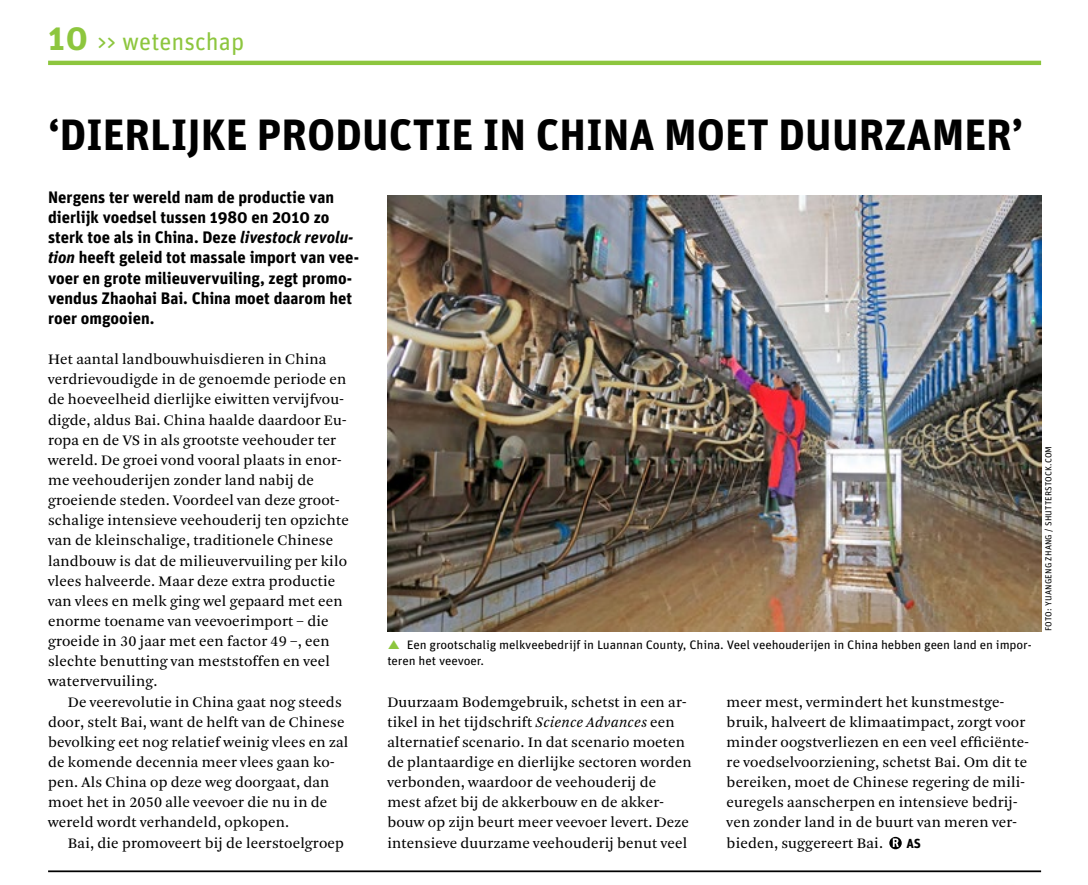
<style>
.page{position:relative;width:1088px;height:885px;background:#fff}
.page>*{position:absolute;margin:0;border:0;box-sizing:border-box;transform-origin:0 0}
.t1{font:700 43.75px "Unit OT";color:#000}
.t2{font:24.5px "Unit OT";color:#8dc63e}
.t3{font:700 16.62px/20.1px "Unit OT";color:#000}
.t4{font:15.22px/20.1px "Arnhem Blond";letter-spacing:.01em;color:#000}
.t5{font:700 13.12px "Unit OT";color:#000}
.t6{font:12.25px/15.8px "Unit OT";letter-spacing:-.01em;color:#000;scale:1.07 1}
.t7{font:8.75px "Unit OT";letter-spacing:.02em;color:#000}
.s1{font-weight:700;font-size:35px}
.s2{font-style:italic}
</style>
<div class="page">
<hr style="left:48px;top:61px;width:992px;height:4px;background:#8dc63e">
<hr style="left:48px;top:870px;width:992px;height:1px;background:#000">
<svg style="left:889px;top:836px;width:12px;height:13px"></svg>
<img style="left:387px;top:195px;width:653px;height:436px">
<h2 class="t2" style="left:48px;top:27px;width:198px"><span class="s1">10</span> &gt;&gt; wetenschap</h2>
<h1 class="t1" style="left:48px;top:108px;width:976px">‘DIERLIJKE PRODUCTIE IN CHINA MOET DUURZAMER’</h1>
<p class="t3" style="left:48px;top:187px;width:312px">Nergens ter wereld nam de productie van dierlijk voedsel tussen 1980 en 2010 zo sterk toe als in China. Deze <span class="s2">livestock revolu&shy;tion</span> heeft geleid tot massale import van vee&shy;voer en grote milieuvervuiling, zegt promo&shy;vendus Zhaohai Bai. China moet daarom het roer omgooien.</p>
<p class="t4" style="left:48px;top:349px;width:302px">Het aantal landbouwhuisdieren in China verdrievoudigde in de genoemde periode en de hoeveelheid dierlijke eiwitten vervijfvou&shy;digde, aldus Bai. China haalde daardoor Eu&shy;ropa en de VS in als grootste veehouder ter wereld. De groei vond vooral plaats in enor&shy;me veehouderijen zonder land nabij de groeiende steden. Voordeel van deze groot&shy;schalige intensieve veehouderij ten opzichte van de kleinschalige, traditionele Chinese landbouw is dat de milieuvervuiling per kilo vlees halveerde. Maar deze extra productie van vlees en melk ging wel gepaard met een enorme toename van veevoerimport – die groeide in 30 jaar met een factor 49 –, een slechte benutting van meststoffen en veel watervervuiling.</p>
<p class="t4" style="left:48px;top:691px;width:301px;text-indent:20px">De veerevolutie in China gaat nog steeds door, stelt Bai, want de helft van de Chinese bevolking eet nog relatief weinig vlees en zal de komende decennia meer vlees gaan ko&shy;pen. Als China op deze weg doorgaat, dan moet het in 2050 alle veevoer die nu in de wereld wordt verhandeld, opkopen.</p>
<p class="t4" style="left:68px;top:832px;width:277px">Bai, die promoveert bij de leerstoelgroep</p>
<p class="t6" style="left:387px;top:636px;width:603px;text-indent:19px">Een grootschalig melkveebedrijf in Luannan County, China. Veel veehouderijen in China hebben geen land en impor&shy;teren het veevoer.</p>
<p class="t4" style="left:387px;top:691px;width:306px">Duurzaam Bodemgebruik, schetst in een ar&shy;tikel in het tijdschrift <span class="s2">Science Advances</span> een alternatief scenario. In dat scenario moeten de plantaardige en dierlijke sectoren worden verbonden, waardoor de veehouderij de mest afzet bij de akkerbouw en de akker&shy;bouw op zijn beurt meer veevoer levert. Deze intensieve duurzame veehouderij benut veel</p>
<p class="t4" style="left:726px;top:691px;width:304px">meer mest, vermindert het kunstmestge&shy;bruik, halveert de klimaatimpact, zorgt voor minder oogstverliezen en een veel efficiënte&shy;re voedselvoorziening, schetst Bai. Om dit te bereiken, moet de Chinese regering de mili&shy;euregels aanscherpen en intensieve bedrij&shy;ven zonder land in de buurt van meren ver&shy;bieden, suggereert Bai.</p>
<p class="t5" style="left:906px;top:834px;width:16px">AS</p>
<p class="t7" style="left:1042px;top:631px;width:187px;rotate:-90deg">FOTO: YUANGENG ZHANG / SHUTTERSTOCK.COM</p>
</div>
